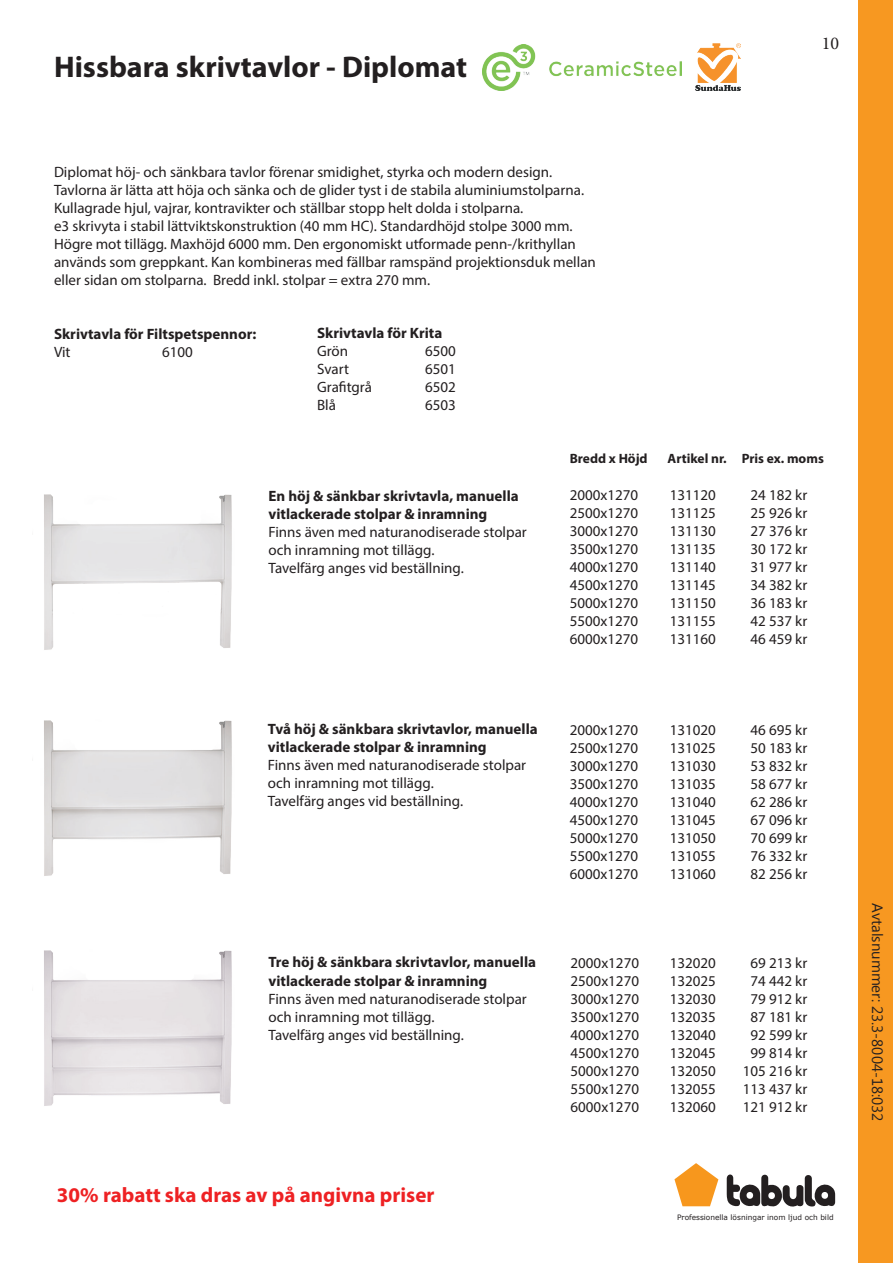
<style>
.page{position:relative;width:893px;height:1263px;background:#fff}
.page>*{position:absolute;margin:0;border:0;box-sizing:border-box;transform-origin:0 0}
.t1{font:700 30px "Myriad Pro";color:#231f20}
.t2{font:700 21px "Myriad Pro";color:#ee2123}
.t3{font:18px "Minion Pro";color:#231f20}
.t4{font:15px/18px "Myriad Pro";color:#231f20;text-align:justify}
.t5{font:700 15px/18px "Myriad Pro";color:#231f20}
.t6{font:15px "Myanmar Text";color:#231f20}
.t7{font:700 13.5px "Myriad Pro";color:#231f20}
.t8{font:7.35px "Verdana";color:#231f20}
</style>
<div class="page">
<div style="left:859px;top:0;width:34px;height:1263px;background:#f79821"></div>
<svg style="left:674px;top:1163px;width:44px;height:43px"></svg>
<svg style="left:727px;top:1174px;width:108px;height:33px"></svg>
<img style="left:44px;top:720px;width:188px;height:156px">
<img style="left:44px;top:494px;width:188px;height:156px">
<img style="left:44px;top:950px;width:188px;height:156px">
<img style="left:696px;top:43px;width:44px;height:47px">
<img style="left:483px;top:44px;width:199px;height:46px">
<h1 class="t1" style="left:54px;top:47px;width:415px">Hissbara skrivtavlor - Diplomat</h1>
<p class="t4" style="left:54px;top:162px;width:543px;text-align:left">Diplomat höj- och sänkbara tavlor förenar smidighet, styrka och modern design.<br>Tavlorna är lätta att höja och sänka och de glider tyst i de stabila aluminiumstolparna.<br>Kullagrade hjul, vajrar, kontravikter och ställbar stopp helt dolda i stolparna.<br>e3 skrivyta i stabil lättviktskonstruktion (40 mm HC). Standardhöjd stolpe 3000 mm.<br>Högre mot tillägg. Maxhöjd 6000 mm. Den ergonomiskt utformade penn-/krithyllan används som greppkant. Kan kombineras med fällbar ramspänd projektionsduk mellan eller sidan om stolparna. Bredd inkl. stolpar = extra 270 mm.</p>
<p class="t5" style="left:54px;top:324px;width:204px">Skrivtavla för Filtspetspennor:</p>
<p class="t4" style="left:54px;top:342px;width:18px">Vit</p>
<p class="t4" style="left:162px;top:342px;width:32px">6100</p>
<p class="t5" style="left:317px;top:324px;width:127px">Skrivtavla för Krita</p>
<p class="t4" style="left:317px;top:342px;width:33px">Grön</p>
<p class="t4" style="left:425px;top:342px;width:32px">6500</p>
<p class="t4" style="left:317px;top:360px;width:33px">Svart</p>
<p class="t4" style="left:425px;top:360px;width:32px">6501</p>
<p class="t4" style="left:317px;top:378px;width:56px">Grafitgrå</p>
<p class="t4" style="left:425px;top:378px;width:32px">6502</p>
<p class="t4" style="left:317px;top:396px;width:20px">Blå</p>
<p class="t4" style="left:425px;top:396px;width:32px">6503</p>
<p class="t3" style="left:822px;top:31px;width:19px">10</p>
<p class="t7" style="left:570px;top:449px;width:79px">Bredd x Höjd</p>
<p class="t7" style="left:668px;top:449px;width:158px">Artikel nr. Pris ex. moms</p>
<p class="t5" style="left:268px;top:486px;width:252px">En höj &amp; sänkbar skrivtavla, manuella vitlackerade stolpar &amp; inramning</p>
<p class="t4" style="left:268px;top:523px;width:260px;text-align:left">Finns även med naturanodiserade stolpar och inramning mot tillägg.<br>Tavelfärg anges vid beställning.</p>
<p class="t4" style="left:570px;top:486px;width:70px">2000x1270<br>2500x1270<br>3000x1270<br>3500x1270<br>4000x1270<br>4500x1270<br>5000x1270<br>5500x1270<br>6000x1270</p>
<p class="t4" style="left:670px;top:486px;width:48px">131120<br>131125<br>131130<br>131135<br>131140<br>131145<br>131150<br>131155<br>131160</p>
<p class="t4" style="left:750px;top:485px;width:59px">24 182 kr 25 926 kr 27 376 kr 30 172 kr 31 977 kr 34 382 kr 36 183 kr 42 537 kr 46 459 kr</p>
<p class="t5" style="left:268px;top:720px;width:271px">Två höj &amp; sänkbara skrivtavlor, manuella vitlackerade stolpar &amp; inramning</p>
<p class="t4" style="left:268px;top:756px;width:260px;text-align:left">Finns även med naturanodiserade stolpar och inramning mot tillägg.<br>Tavelfärg anges vid beställning.</p>
<p class="t4" style="left:570px;top:721px;width:70px">2000x1270<br>2500x1270<br>3000x1270<br>3500x1270<br>4000x1270<br>4500x1270<br>5000x1270<br>5500x1270<br>6000x1270</p>
<p class="t4" style="left:670px;top:721px;width:48px">131020<br>131025<br>131030<br>131035<br>131040<br>131045<br>131050<br>131055<br>131060</p>
<p class="t4" style="left:750px;top:721px;width:59px">46 695 kr 50 183 kr 53 832 kr 58 677 kr 62 286 kr 67 096 kr 70 699 kr 76 332 kr 82 256 kr</p>
<p class="t5" style="left:269px;top:953px;width:269px">Tre höj &amp; sänkbara skrivtavlor, manuella vitlackerade stolpar &amp; inramning</p>
<p class="t4" style="left:269px;top:989px;width:260px;text-align:left">Finns även med naturanodiserade stolpar och inramning mot tillägg.<br>Tavelfärg anges vid beställning.</p>
<p class="t4" style="left:570px;top:954px;width:70px">2000x1270<br>2500x1270<br>3000x1270<br>3500x1270<br>4000x1270<br>4500x1270<br>5000x1270<br>5500x1270<br>6000x1270</p>
<p class="t4" style="left:670px;top:954px;width:48px">132020<br>132025<br>132030<br>132035<br>132040<br>132045<br>132050<br>132055<br>132060</p>
<p class="t4" style="left:743px;top:953px;width:66px;text-align:center">69 213 kr<br>74 442 kr<br>79 912 kr<br>87 181 kr<br>92 599 kr<br>99 814 kr<br>105 216 kr<br>113 437 kr<br>121 912 kr</p>
<h2 class="t2" style="left:57px;top:1181px;width:379px">30% rabatt ska dras av på angivna priser</h2>
<p class="t8" style="left:677px;top:1213px;width:158px">Professionella lösningar inom ljud och bild</p>
<p class="t6" style="left:886px;top:903px;width:220px;rotate:90deg">Avtalsnummer: 23.3-8004-18:032</p>
</div>
